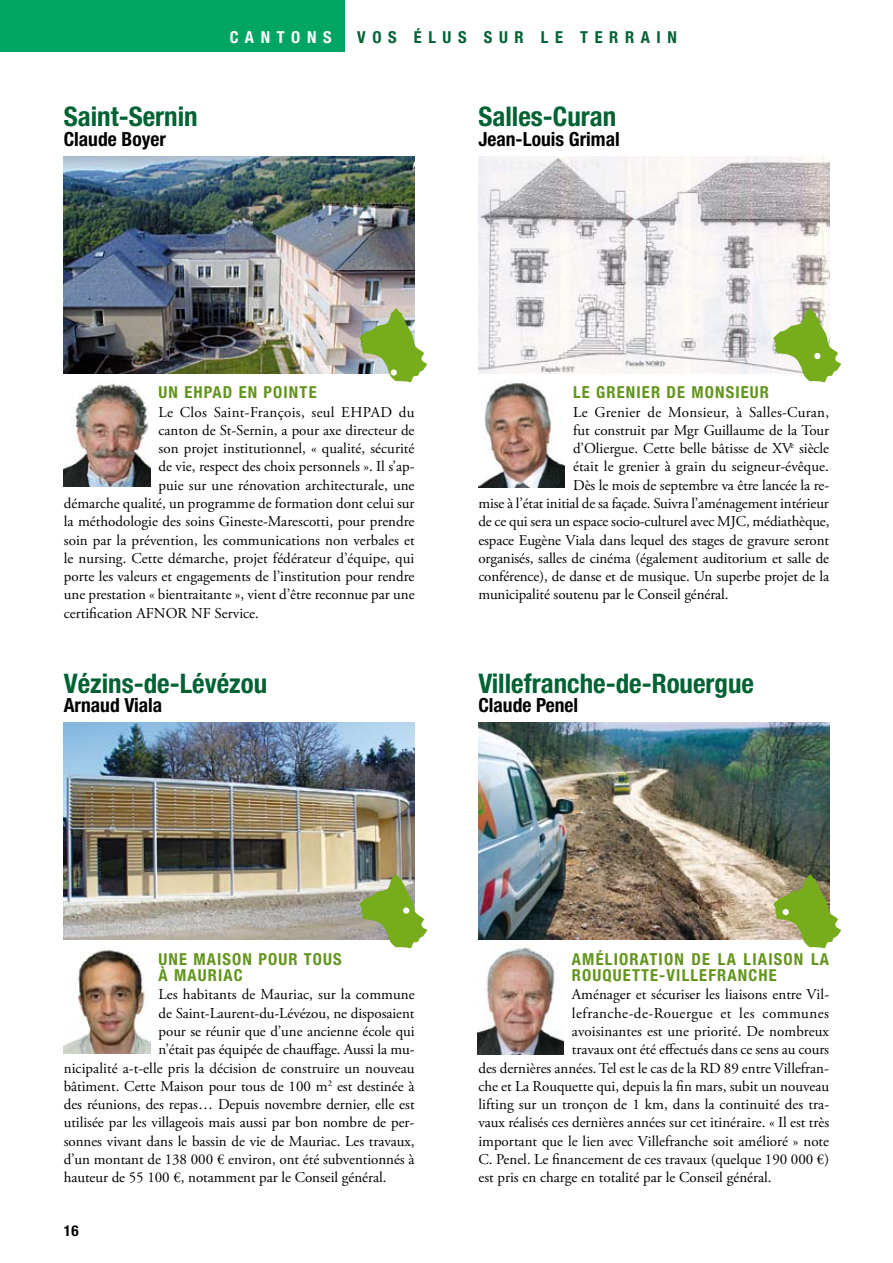
<style>
.page{position:relative;width:893px;height:1263px;background:#fff}
.page>*{position:absolute;margin:0;border:0;box-sizing:border-box;transform-origin:0 0}
.t1{font:700 condensed 27px "Helvetica Neue";color:#006233}
.t2{font:700 condensed 19.5px "Helvetica Neue";color:#000}
.t3{font:700 condensed 16.5px/16.5px "Helvetica Neue";letter-spacing:.07em;color:#62941c}
.t4{font:700 condensed 16.5px "Helvetica Neue";letter-spacing:.4em;color:#006233}
.t5{font:700 condensed 16.5px "Helvetica Neue";letter-spacing:.4em;color:#fff}
.t6{font:15px "Adobe Garamond Pro";color:#000}
.t7{font:15px "Adobe Garamond Pro";letter-spacing:.02em;color:#000}
.t8{font:15px "Adobe Garamond Pro";letter-spacing:.03em;color:#000}
.t9{font:700 condensed 15px "Helvetica Neue";color:#000}
</style>
<div class="page">
<div style="left:0;top:0;width:344px;height:51px;background:#00a563"></div>
<img style="left:64px;top:383px;width:86px;height:104px">
<img style="left:478px;top:381px;width:87px;height:106px">
<img style="left:477px;top:947px;width:86px;height:107px">
<img style="left:64px;top:950px;width:86px;height:103px">
<img style="left:64px;top:156px;width:351px;height:217px">
<img style="left:64px;top:723px;width:351px;height:217px">
<img style="left:478px;top:156px;width:351px;height:217px">
<img style="left:478px;top:723px;width:351px;height:217px">
<svg style="left:773px;top:308px;width:68px;height:75px"></svg>
<svg style="left:359px;top:308px;width:68px;height:75px"></svg>
<div style="left:391px;top:369px;width:6px;height:7px;background:#fff;border-radius:50%"></div>
<svg style="left:359px;top:874px;width:68px;height:75px"></svg>
<div style="left:403px;top:907px;width:6px;height:7px;background:#fff;border-radius:50%"></div>
<svg style="left:773px;top:874px;width:68px;height:75px"></svg>
<h1 class="t1" style="left:64px;top:100px;width:135px">Saint-Sernin</h1>
<h2 class="t2" style="left:64px;top:127px;width:104px">Claude Boyer</h2>
<p class="t5" style="left:230px;top:27px;width:103px">CANTONS</p>
<p class="t4" style="left:357px;top:27px;width:321px">VOS ÉLUS SUR LE TERRAIN</p>
<h1 class="t1" style="left:478px;top:100px;width:139px">Salles-Curan</h1>
<h2 class="t2" style="left:478px;top:127px;width:143px">Jean-Louis Grimal</h2>
<p class="t3" style="left:159px;top:384px;width:134px">un EHPAD en pointe</p>
<p class="t7" style="left:159px;top:403px;width:257px">Le Clos Saint-François, seul EHPAD du</p>
<p class="t6" style="left:159px;top:421px;width:257px">canton de St-Sernin, a pour axe directeur de</p>
<p class="t6" style="left:159px;top:439px;width:257px">son projet institutionnel, « qualité, sécurité</p>
<p class="t6" style="left:159px;top:458px;width:257px">de vie, respect des choix personnels ». Il s’ap-</p>
<p class="t6" style="left:159px;top:476px;width:257px">puie sur une rénovation architecturale, une</p>
<p class="t6" style="left:64px;top:494px;width:352px">démarche qualité, un programme de formation dont celui sur</p>
<p class="t6" style="left:64px;top:512px;width:352px">la méthodologie des soins Gineste-Marescotti, pour prendre</p>
<p class="t6" style="left:64px;top:531px;width:352px">soin par la prévention, les communications non verbales et</p>
<p class="t6" style="left:64px;top:549px;width:352px">le nursing. Cette démarche, projet fédérateur d’équipe, qui</p>
<p class="t6" style="left:64px;top:567px;width:352px">porte les valeurs et engagements de l’institution pour rendre</p>
<p class="t6" style="left:64px;top:586px;width:352px">une prestation « bientraitante », vient d’être reconnue par une</p>
<p class="t6" style="left:64px;top:604px;width:197px">certification AFNOR NF Service.</p>
<h1 class="t1" style="left:64px;top:667px;width:205px">Vézins-de-Lévézou</h1>
<h2 class="t2" style="left:64px;top:694px;width:100px">Arnaud Viala</h2>
<p class="t3" style="left:573px;top:384px;width:33px">Le Grenier</p>
<p class="t3" style="left:666px;top:384px;width:59px">de Monsieur</p>
<p class="t7" style="left:573px;top:403px;width:257px">Le Grenier de Monsieur, à Salles-Curan,</p>
<p class="t6" style="left:573px;top:421px;width:257px">fut construit par Mgr Guillaume de la Tour</p>
<p class="t6" style="left:573px;top:439px;width:258px">d’Oliergue. Cette belle bâtisse de XV<sup>e</sup> siècle</p>
<p class="t6" style="left:573px;top:458px;width:257px">était le grenier à grain du seigneur-évêque.</p>
<p class="t6" style="left:573px;top:476px;width:257px">Dès le mois de septembre va être lancée la re-</p>
<p class="t6" style="left:478px;top:494px;width:352px">mise à l’état initial de sa façade. Suivra l’aménagement intérieur</p>
<p class="t6" style="left:478px;top:512px;width:353px">de ce qui sera un espace socio-culturel avec MJC, médiathèque,</p>
<p class="t6" style="left:478px;top:531px;width:352px">espace Eugène Viala dans lequel des stages de gravure seront</p>
<p class="t6" style="left:478px;top:549px;width:352px">organisés, salles de cinéma (également auditorium et salle de</p>
<p class="t6" style="left:478px;top:567px;width:352px">conférence), de danse et de musique. Un superbe projet de la</p>
<p class="t6" style="left:478px;top:586px;width:252px">municipalité soutenu par le Conseil général.</p>
<h1 class="t1" style="left:478px;top:667px;width:277px">Villefranche-de-Rouergue</h1>
<h2 class="t2" style="left:478px;top:694px;width:101px">Claude Penel</h2>
<p class="t3" style="left:159px;top:950px;width:175px">Une Maison pour tous à Mauriac</p>
<p class="t6" style="left:159px;top:985px;width:258px">Les habitants de Mauriac, sur la commune</p>
<p class="t6" style="left:159px;top:1004px;width:257px">de Saint-Laurent-du-Lévézou, ne disposaient</p>
<p class="t6" style="left:159px;top:1022px;width:257px">pour se réunir que d’une ancienne école qui</p>
<p class="t6" style="left:159px;top:1040px;width:257px">n’était pas équipée de chauffage. Aussi la mu-</p>
<p class="t6" style="left:64px;top:1059px;width:352px">nicipalité a-t-elle pris la décision de construire un nouveau</p>
<p class="t6" style="left:64px;top:1077px;width:352px">bâtiment. Cette Maison pour tous de 100 m<sup>2</sup> est destinée à</p>
<p class="t6" style="left:64px;top:1095px;width:352px">des réunions, des repas… Depuis novembre dernier, elle est</p>
<p class="t6" style="left:64px;top:1113px;width:352px">utilisée par les villageois mais aussi par bon nombre de per-</p>
<p class="t6" style="left:64px;top:1132px;width:352px">sonnes vivant dans le bassin de vie de Mauriac. Les travaux,</p>
<p class="t6" style="left:64px;top:1150px;width:352px">d’un montant de 138 000 € environ, ont été subventionnés à</p>
<p class="t6" style="left:64px;top:1168px;width:324px">hauteur de 55 100 €, notamment par le Conseil général.</p>
<p class="t9" style="left:64px;top:1222px;width:16px">16</p>
<p class="t3" style="left:572px;top:950px;width:20px">Améli</p>
<p class="t3" style="left:619px;top:950px;width:20px">orati</p>
<p class="t3" style="left:664px;top:950px;width:89px">onde la liais</p>
<p class="t3" style="left:784px;top:950px;width:46px">on La</p>
<p class="t3" style="left:572px;top:967px;width:31px">Rouquette</p>
<p class="t3" style="left:659px;top:967px;width:27px">-Villefranche</p>
<p class="t6" style="left:572px;top:985px;width:259px">Aménager et sécuriser les liaisons entre Vil-</p>
<p class="t8" style="left:572px;top:1004px;width:259px">lefranche-de-Rouergue et les communes</p>
<p class="t6" style="left:572px;top:1022px;width:259px">avoisinantes est une priorité. De nombreux</p>
<p class="t6" style="left:572px;top:1040px;width:259px">travaux ont été effectués dans ce sens au cours</p>
<p class="t6" style="left:478px;top:1059px;width:352px">des dernières années. Tel est le cas de la RD 89 entre Villefran-</p>
<p class="t6" style="left:478px;top:1077px;width:352px">che et La Rouquette qui, depuis la fin mars, subit un nouveau</p>
<p class="t6" style="left:478px;top:1095px;width:352px">lifting sur un tronçon de 1 km, dans la continuité des tra-</p>
<p class="t6" style="left:478px;top:1113px;width:352px">vaux réalisés ces dernières années sur cet itinéraire. « Il est très</p>
<p class="t6" style="left:478px;top:1132px;width:352px">important que le lien avec Villefranche soit amélioré » note</p>
<p class="t6" style="left:478px;top:1150px;width:352px">C. Penel. Le financement de ces travaux (quelque 190 000 €)</p>
<p class="t6" style="left:478px;top:1168px;width:295px">est pris en charge en totalité par le Conseil général.</p>
</div>
